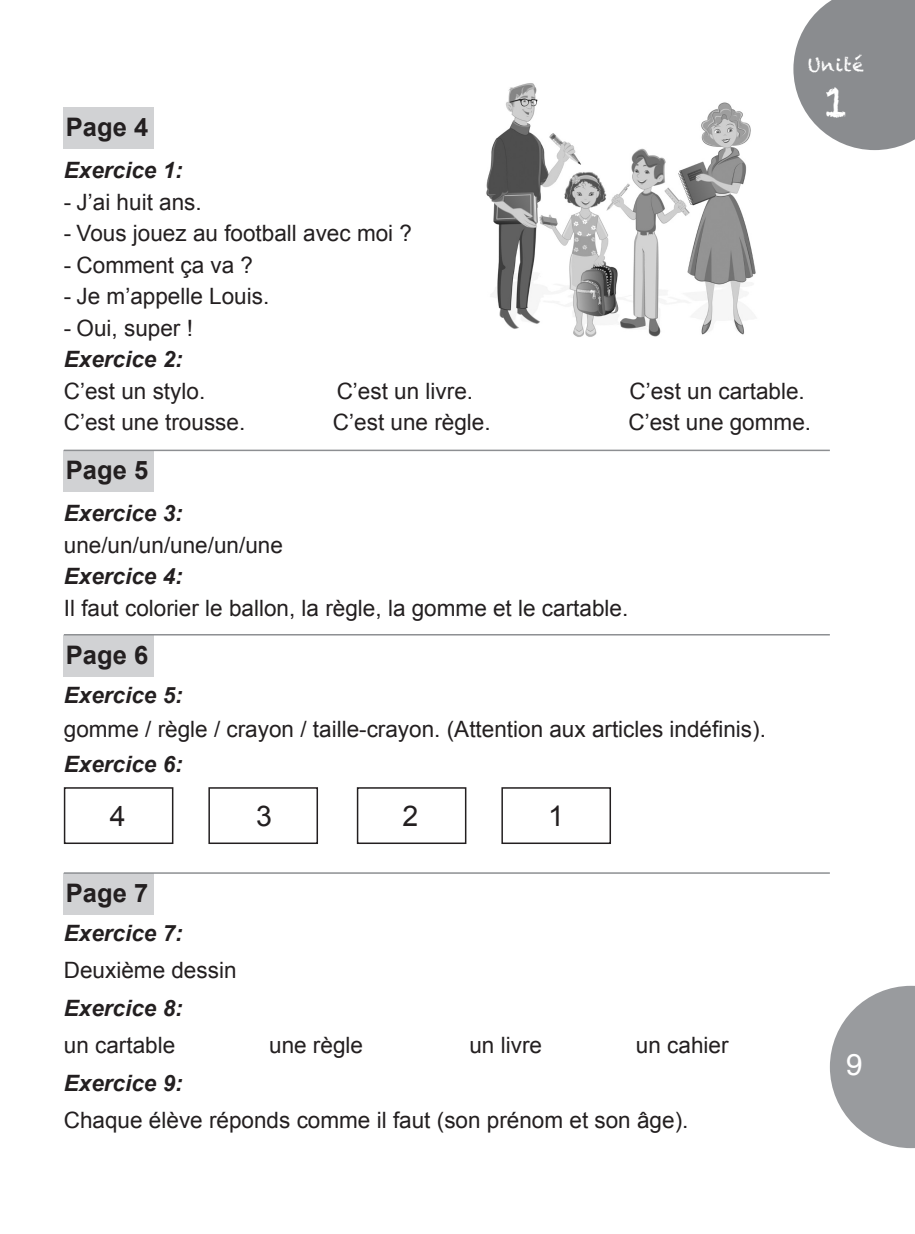
<style>
.page{position:relative;width:915px;height:1234px;background:#fff}
.page>*{position:absolute;margin:0;border:0;box-sizing:border-box;transform-origin:0 0}
.t1{font:42.6px "Chalkduster";color:#fff}
.t2{font:30px "Helvetica";color:#fff}
.t3{font:28.5px "Arial";color:#231f20}
.t4{font:700 25.5px "Arial";color:#231f20}
.t5{font:22.5px "Arial";color:#231f20}
.t6{font:italic 700 22.5px "Arial";color:#231f20}
.t7{font:18px "Chalkduster";letter-spacing:.045em;color:#fff}
</style>
<div class="page">
<svg style="left:793px;top:0;width:121px;height:150px;background:#999b9d"></svg>
<svg style="left:829px;top:985px;width:85px;height:162px"></svg>
<img style="left:486px;top:83px;width:270px;height:254px">
<div style="left:64px;top:107px;width:90px;height:42px;background:#d1d2d4"></div>
<div style="left:64px;top:450px;width:90px;height:42px;background:#d1d2d4"></div>
<div style="left:64px;top:634px;width:90px;height:42px;background:#d1d2d4"></div>
<div style="left:64px;top:873px;width:90px;height:41px;background:#d1d2d4"></div>
<hr style="left:64px;top:449px;width:765px;height:2px;background:#8d8f92">
<hr style="left:64px;top:634px;width:765px;height:1px;background:#8d8f92">
<hr style="left:64px;top:872px;width:765px;height:1px;background:#8d8f92">
<div style="left:64px;top:787px;width:109px;height:56px;border:2px solid #231f20"></div>
<div style="left:357px;top:787px;width:109px;height:56px;border:2px solid #231f20"></div>
<div style="left:208px;top:787px;width:110px;height:56px;border:2px solid #231f20"></div>
<div style="left:501px;top:787px;width:109px;height:56px;border:2px solid #231f20"></div>
<p class="t4" style="left:66px;top:110px;width:84px">Page 4</p>
<p class="t7" style="left:807px;top:54px;width:58px">Unité</p>
<p class="t1" style="left:822px;top:77px;width:27px">1</p>
<p class="t6" style="left:64px;top:155px;width:120px">Exercice 1:</p>
<p class="t5" style="left:64px;top:187px;width:139px">- J’ai huit ans.</p>
<p class="t5" style="left:64px;top:218px;width:349px">- Vous jouez au football avec moi ?</p>
<p class="t5" style="left:64px;top:250px;width:191px">- Comment ça va ?</p>
<p class="t5" style="left:64px;top:281px;width:207px">- Je m’appelle Louis.</p>
<p class="t5" style="left:64px;top:313px;width:131px">- Oui, super !</p>
<p class="t6" style="left:64px;top:344px;width:120px">Exercice 2:</p>
<p class="t5" style="left:64px;top:376px;width:143px">C’est un stylo.</p>
<p class="t5" style="left:336px;top:376px;width:138px">C’est un livre.</p>
<p class="t5" style="left:629px;top:376px;width:177px">C’est un cartable.</p>
<p class="t5" style="left:64px;top:407px;width:183px">C’est une trousse.</p>
<p class="t5" style="left:333px;top:407px;width:159px">C’est une règle.</p>
<p class="t5" style="left:628px;top:407px;width:184px">C’est une gomme.</p>
<p class="t4" style="left:66px;top:453px;width:84px">Page 5</p>
<p class="t6" style="left:64px;top:498px;width:120px">Exercice 3:</p>
<p class="t5" style="left:64px;top:530px;width:220px">une/un/un/une/un/une</p>
<p class="t6" style="left:64px;top:561px;width:120px">Exercice 4:</p>
<p class="t5" style="left:64px;top:593px;width:565px">Il faut colorier le ballon, la règle, la gomme et le cartable.</p>
<p class="t4" style="left:66px;top:637px;width:84px">Page 6</p>
<p class="t6" style="left:64px;top:680px;width:120px">Exercice 5:</p>
<p class="t5" style="left:64px;top:714px;width:703px">gomme / règle / crayon / taille-crayon. (Attention aux articles indéfinis).</p>
<p class="t6" style="left:64px;top:749px;width:120px">Exercice 6:</p>
<p class="t3" style="left:110px;top:796px;width:17px">4</p>
<p class="t3" style="left:256px;top:796px;width:17px">3</p>
<p class="t3" style="left:402px;top:796px;width:17px">2</p>
<p class="t3" style="left:548px;top:796px;width:17px">1</p>
<p class="t4" style="left:66px;top:875px;width:84px">Page 7</p>
<p class="t6" style="left:64px;top:918px;width:120px">Exercice 7:</p>
<p class="t5" style="left:64px;top:955px;width:174px">Deuxième dessin</p>
<p class="t6" style="left:64px;top:993px;width:120px">Exercice 8:</p>
<p class="t5" style="left:64px;top:1030px;width:113px">un cartable</p>
<p class="t5" style="left:269px;top:1030px;width:95px">une règle</p>
<p class="t5" style="left:469px;top:1030px;width:74px">un livre</p>
<p class="t5" style="left:635px;top:1030px;width:94px">un cahier</p>
<p class="t6" style="left:64px;top:1068px;width:120px">Exercice 9:</p>
<p class="t5" style="left:64px;top:1105px;width:626px">Chaque élève réponds comme il faut (son prénom et son âge).</p>
<p class="t2" style="left:845px;top:1041px;width:18px">9</p>
</div>
